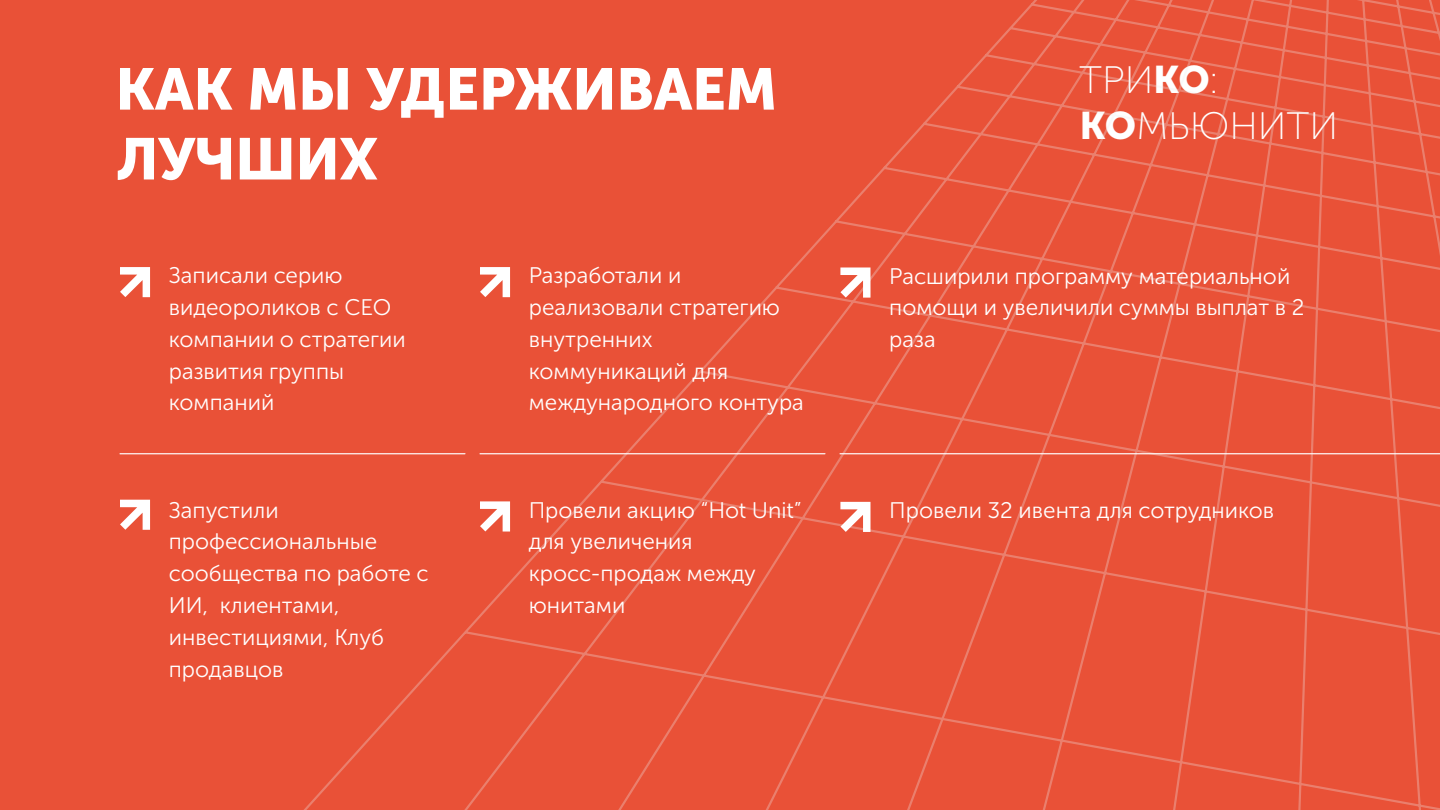
<style>
.page{position:relative;width:1440px;height:810px;background:#e95137}
.page>*{position:absolute;margin:0;border:0;box-sizing:border-box;transform-origin:0 0}
.t1{font:58.2px/69.9px "Museo Sans Cyrl 900";color:#fff}
.t2{font:38.25px/45.9px "Museo Sans Cyrl 100";color:#fff}
.t3{font:22.5px/31.8px "Museo Sans Cyrl 300";color:#fff}
.s1{font-family:"Museo Sans Cyrl 900"}
</style>
<div class="page">
<hr style="left:120px;top:453px;width:345px;height:1px;background:#fff">
<hr style="left:480px;top:453px;width:345px;height:1px;background:#fff">
<hr style="left:840px;top:453px;width:600px;height:1px;background:#fff">
<svg style="left:120px;top:267px;width:30px;height:30px"></svg>
<svg style="left:480px;top:267px;width:30px;height:30px"></svg>
<svg style="left:840px;top:267px;width:31px;height:31px"></svg>
<svg style="left:120px;top:500px;width:30px;height:30px"></svg>
<svg style="left:480px;top:501px;width:30px;height:31px"></svg>
<svg style="left:840px;top:502px;width:31px;height:30px"></svg>
<h1 class="t1" style="left:116px;top:54px;width:663px">КАК МЫ УДЕРЖИВАЕМ<br>ЛУЧШИХ</h1>
<h2 class="t2" style="left:1079px;top:57px;width:260px">ТРИ<span class="s1">КО</span>:<br><span class="s1">КО</span>МЬЮНИТИ</h2>
<p class="t3" style="left:169px;top:260px;width:238px">Записали серию видеороликов с CEO компании о стратегии развития группы компаний</p>
<p class="t3" style="left:529px;top:260px;width:277px">Разработали и реализовали стратегию внутренних коммуникаций для международного контура</p>
<p class="t3" style="left:889px;top:260px;width:417px">Расширили программу материальной помощи и увеличили суммы выплат в 2 раза</p>
<p class="t3" style="left:169px;top:494px;width:261px">Запустили профессиональные сообщества по работе с<br>ИИ, клиентами, инвестициями, Клуб продавцов</p>
<p class="t3" style="left:529px;top:494px;width:274px">Провели акцию “Hot Unit” для увеличения кросс-продаж между юнитами</p>
<p class="t3" style="left:889px;top:495px;width:386px">Провели 32 ивента для сотрудников</p>
</div>
